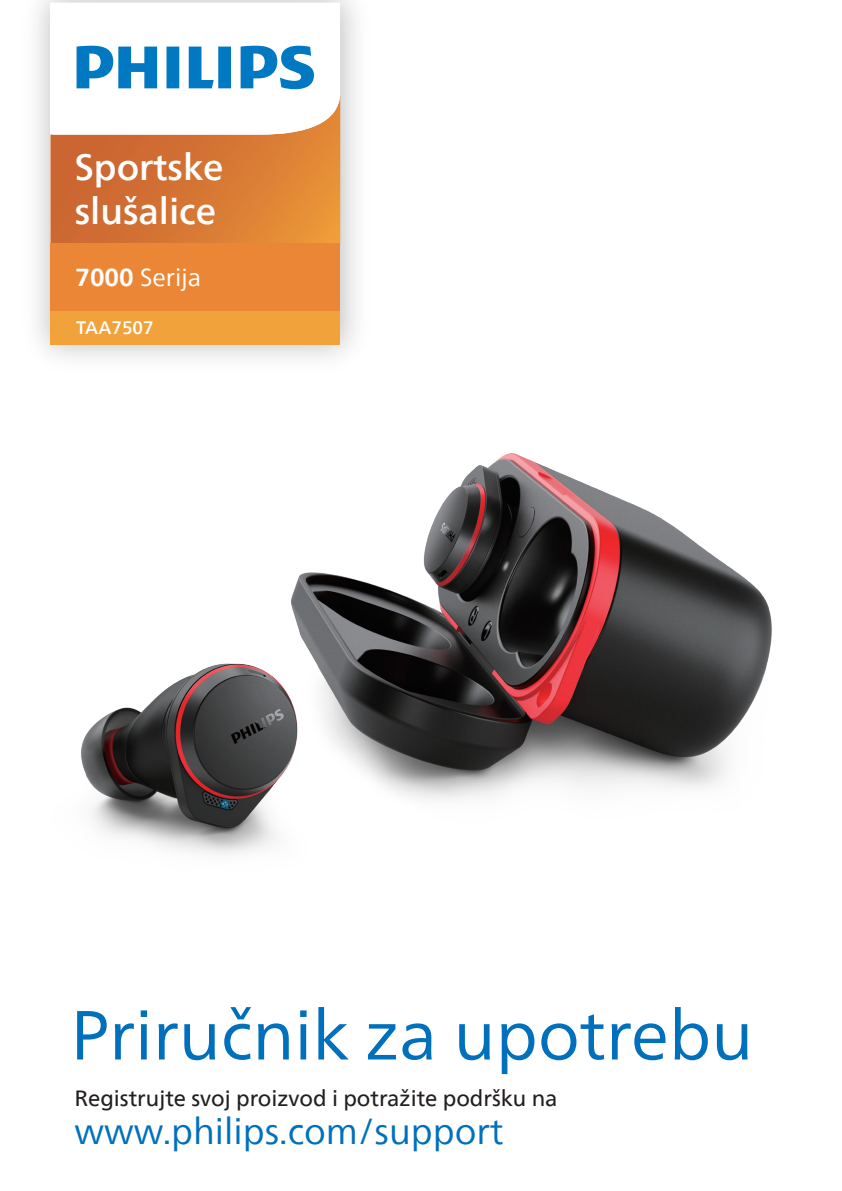
<style>
.page{position:relative;width:842px;height:1191px;background:#fff}
.page>*{position:absolute;margin:0;border:0;box-sizing:border-box;transform-origin:0 0}
.Body_Text__0{font:69.4px "Neue Frutiger World";color:#0070bd}
.正文_0{font:500 36.4px/43.8px "Neue Frutiger World";color:#fff}
.t1{font:36px "Neue Frutiger World";color:#0070bd}
.正文_0-2{font:24.6px "Neue Frutiger World";color:#fff}
.t_register{font:22px "Neue Frutiger World";color:#231f20}
.正文_0-3{font:500 18px "Neue Frutiger World";color:#fff}
.s1{font-weight:700}
</style>
<div class="page">
<img style="left:81px;top:453px;width:691px;height:401px">
<img style="left:37px;top:0;width:319px;height:358px">
<svg style="left:50px;top:135px;width:290px;height:108px;background:#d67734"></svg>
<div style="left:50px;top:243px;width:290px;height:68px;background:#eb8637"></div>
<div style="left:50px;top:311px;width:290px;height:34px;background:#f2a23a"></div>
<svg style="left:50px;top:3px;width:290px;height:132px"></svg>
<p class="正文_0" style="left:75px;top:145px;width:150px">Sportske slušalice</p>
<p class="正文_0-2" style="left:75px;top:258px;width:127px"><span class="s1">7000</span> Serija</p>
<p class="正文_0-3" style="left:76px;top:313px;width:79px">TAA7507</p>
<p class="Body_Text__0" style="left:70px;top:981px;width:684px">Priručnik za upotrebu</p>
<p class="t_register" style="left:74px;top:1080px;width:485px">Registrujte svoj proizvod i potražite podršku na</p>
<p class="t1" style="left:74px;top:1103px;width:431px">www.philips.com/support</p>
</div>
